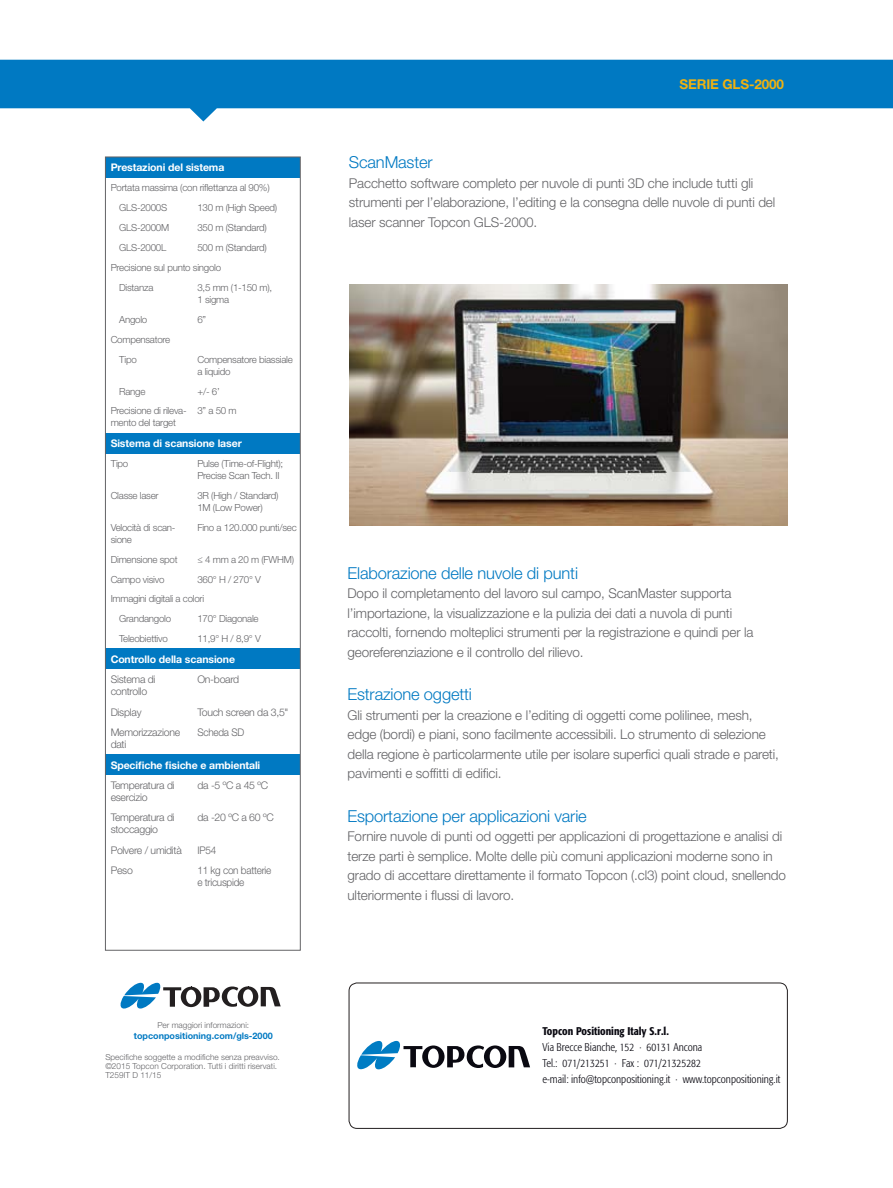
<style>
.page{position:relative;width:893px;height:1188px;background:#fff}
.page>*{position:absolute;margin:0;border:0;box-sizing:border-box;transform-origin:0 0}
.t1{font:300 16.5px "Helvetica Neue LT Std";letter-spacing:-.01em;color:#0079c2}
.t2{font:300 13.5px/19.5px "Helvetica Neue LT Std";letter-spacing:-.01em;color:#636366}
.t3{font:700 13.5px "Helvetica Neue LT Std";letter-spacing:-.01em;color:#efb211}
.t4{font:300 condensed 11.1px/15.9px "Formata Pro";color:#0a0911}
.t5{font:500 condensed 11.1px "Formata Pro";color:#0a0911}
.t6{font:300 10.5px/12px "Helvetica Neue LT Std";letter-spacing:-.025em;color:#636366}
.t7{font:700 10.5px "Helvetica Neue LT Std";letter-spacing:-.01em;color:#fff}
.t8{font:300 10.5px/12px "Helvetica Neue LT Std";letter-spacing:-.025em;color:#636366;scale:.95 1}
.t9{font:300 9.75px/12px "Helvetica Neue LT Std";letter-spacing:-.025em;color:#636366}
.t10{font:700 9px "Helvetica Neue LT Std";color:#0079c2}
.t11{font:300 8.25px/9px "Helvetica Neue LT Std";color:#636366}
</style>
<div class="page">
<svg style="left:0;top:60px;width:893px;height:62px;fill:#0079c2"></svg>
<div style="left:349px;top:983px;width:439px;height:146px;border:1px solid #231f20;border-radius:8px"></div>
<svg style="left:120px;top:983px;width:161px;height:26px"></svg>
<svg style="left:357px;top:1041px;width:173px;height:28px"></svg>
<img style="left:349px;top:284px;width:439px;height:241px">
<div style="left:106px;top:157px;width:194px;height:21px;background:#0079c2"></div>
<div style="left:106px;top:433px;width:194px;height:20px;background:#0079c2"></div>
<div style="left:106px;top:649px;width:194px;height:20px;background:#0079c2"></div>
<div style="left:106px;top:755px;width:194px;height:20px;background:#0079c2"></div>
<div style="left:105px;top:157px;width:196px;height:794px;border:1px solid #636366"></div>
<p class="t7" style="left:111px;top:161px;width:115px">Prestazioni del sistema</p>
<p class="t9" style="left:119px;top:178px;width:152px;line-height:20px;text-indent:-9px">Portata massima (con riflettanza al 90%)<br>GLS-2000S</p>
<p class="t9" style="left:197px;top:201px;width:81px">130 m (High Speed)</p>
<p class="t9" style="left:119px;top:221px;width:52px">GLS-2000M</p>
<p class="t9" style="left:197px;top:221px;width:71px">350 m (Standard)</p>
<p class="t9" style="left:119px;top:241px;width:49px">GLS-2000L</p>
<p class="t9" style="left:197px;top:241px;width:71px">500 m (Standard)</p>
<p class="t9" style="left:111px;top:261px;width:112px">Precisione sul punto singolo</p>
<p class="t9" style="left:119px;top:281px;width:36px">Distanza</p>
<p class="t9" style="left:197px;top:281px;width:76px">3,5 mm (1-150 m),<br>1 sigma</p>
<p class="t9" style="left:119px;top:313px;width:30px">Angolo</p>
<p class="t9" style="left:197px;top:313px;width:10px">6”</p>
<p class="t9" style="left:119px;top:329px;width:53px;line-height:20px;text-indent:-9px">Compensatore<br>Tipo</p>
<p class="t9" style="left:197px;top:353px;width:97px">Compensatore biassiale a liquido</p>
<p class="t9" style="left:119px;top:385px;width:28px">Range</p>
<p class="t9" style="left:197px;top:385px;width:24px">+/- 6’</p>
<p class="t9" style="left:111px;top:405px;width:78px">Precisione di rileva&shy;mento del target</p>
<p class="t9" style="left:197px;top:405px;width:41px">3” a 50 m</p>
<p class="t7" style="left:111px;top:437px;width:133px">Sistema di scansione laser</p>
<p class="t9" style="left:111px;top:457px;width:19px">Tipo</p>
<p class="t9" style="left:197px;top:457px;width:87px">Pulse (Time-of-Flight);<br>Precise Scan Tech. II</p>
<p class="t9" style="left:111px;top:489px;width:49px">Classe laser</p>
<p class="t9" style="left:197px;top:489px;width:83px">3R (High / Standard)<br>1M (Low Power)</p>
<p class="t9" style="left:111px;top:521px;width:66px">Velocità di scan&shy;sione</p>
<p class="t9" style="left:197px;top:521px;width:101px">Fino a 120.000 punti/sec</p>
<p class="t9" style="left:111px;top:553px;width:69px">Dimensione spot</p>
<p class="t9" style="left:197px;top:553px;width:98px">≤ 4 mm a 20 m (FWHM)</p>
<p class="t9" style="left:111px;top:573px;width:55px">Campo visivo</p>
<p class="t9" style="left:197px;top:573px;width:65px">360° H / 270° V</p>
<p class="t9" style="left:111px;top:593px;width:95px">Immagini digitali a colori</p>
<p class="t9" style="left:119px;top:613px;width:54px">Grandangolo</p>
<p class="t9" style="left:197px;top:613px;width:63px">170° Diagonale</p>
<p class="t9" style="left:119px;top:633px;width:50px">Teleobiettivo</p>
<p class="t9" style="left:197px;top:633px;width:65px">11,9° H / 8,9° V</p>
<p class="t7" style="left:111px;top:653px;width:126px">Controllo della scansione</p>
<p class="t6" style="left:111px;top:673px;width:46px">Sistema di controllo</p>
<p class="t6" style="left:197px;top:673px;width:43px">On-board</p>
<p class="t6" style="left:111px;top:706px;width:32px">Display</p>
<p class="t6" style="left:197px;top:706px;width:93px">Touch screen da 3,5"</p>
<p class="t6" style="left:111px;top:726px;width:71px">Memorizzazione dati</p>
<p class="t8" style="left:197px;top:726px;width:51px">Scheda SD</p>
<p class="t7" style="left:111px;top:758px;width:151px">Specifiche fisiche e ambientali</p>
<p class="t6" style="left:111px;top:779px;width:66px">Temperatura di esercizio</p>
<p class="t6" style="left:197px;top:779px;width:72px">da -5 ºC a 45 ºC</p>
<p class="t6" style="left:111px;top:812px;width:66px">Temperatura di stoccaggio</p>
<p class="t6" style="left:197px;top:812px;width:78px">da -20 ºC a 60 ºC</p>
<p class="t6" style="left:111px;top:844px;width:73px">Polvere / umidità</p>
<p class="t8" style="left:197px;top:844px;width:21px">IP54</p>
<p class="t6" style="left:111px;top:864px;width:24px">Peso</p>
<p class="t8" style="left:197px;top:864px;width:79px">11 kg con batterie e tricuspide</p>
<p class="t3" style="left:679px;top:75px;width:106px">SERIE GLS-2000</p>
<p class="t1" style="left:349px;top:152px;width:85px">ScanMaster</p>
<p class="t2" style="left:349px;top:173px;width:428px">Pacchetto software completo per nuvole di punti 3D che include tutti gli strumenti per l’elaborazione, l’editing e la consegna delle nuvole di punti del laser scanner Topcon GLS-2000.</p>
<p class="t1" style="left:348px;top:563px;width:232px">Elaborazione delle nuvole di punti</p>
<p class="t2" style="left:348px;top:583px;width:407px">Dopo il completamento del lavoro sul campo, ScanMaster supporta l’importazione, la visualizzazione e la pulizia dei dati a nuvola di punti raccolti, fornendo molteplici strumenti per la registrazione e quindi per la georeferenziazione e il controllo del rilievo.</p>
<p class="t1" style="left:348px;top:684px;width:126px">Estrazione oggetti</p>
<p class="t2" style="left:348px;top:705px;width:433px">Gli strumenti per la creazione e l’editing di oggetti come polilinee, mesh, edge (bordi) e piani, sono facilmente accessibili. Lo strumento di selezione della regione è particolarmente utile per isolare superfici quali strade e pareti, pavimenti e soffitti di edifici.</p>
<p class="t1" style="left:348px;top:806px;width:241px">Esportazione per applicazioni varie</p>
<p class="t2" style="left:348px;top:826px;width:440px">Fornire nuvole di punti od oggetti per applicazioni di progettazione e analisi di terze parti è semplice. Molte delle più comuni applicazioni moderne sono in grado di accettare direttamente il formato Topcon (.cl3) point cloud, snellendo ulteriormente i flussi di lavoro.</p>
<p class="t11" style="left:157px;top:1021px;width:93px">Per maggiori informazioni:</p>
<p class="t10" style="left:134px;top:1030px;width:140px">topconpositioning.com/gls-2000</p>
<p class="t5" style="left:542px;top:1024px;width:128px">Topcon Positioning Italy S.r.l.</p>
<p class="t4" style="left:542px;top:1039px;width:239px">Via Brecce Bianche, 152 · 60131 Ancona<br>Tel.: 071/213251 · Fax : 071/21325282<br>e-mail: info@topconpositioning.it · www.topconpositioning.it</p>
<p class="t11" style="left:105px;top:1053px;width:176px">Specifiche soggette a modifiche senza preavviso. ©2015 Topcon Corporation. Tutti i diritti riservati.<br>T259IT D 11/15</p>
</div>
